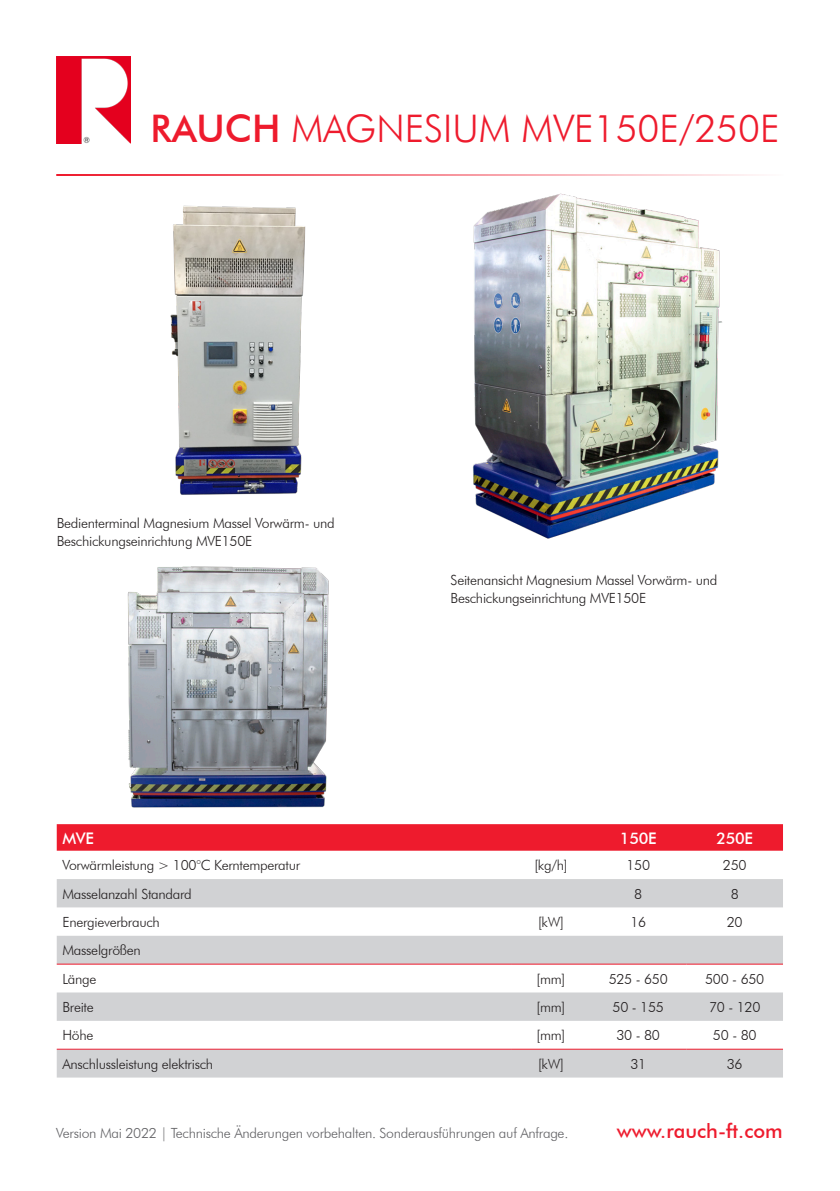
<style>
.page{position:relative;width:840px;height:1191px;background:#fff}
.page>*{position:absolute;margin:0;border:0;box-sizing:border-box;transform-origin:0 0}
.t1{font:300 38px "Futura BT";color:#ee1b2d}
.t2{font:500 20px "Futura BT";color:#ee1b2d}
.Zelleninhalt{font:500 16px "Futura BT";letter-spacing:-.02em;color:#fff}
.Zelleninhalt-2{font:300 14px "Futura BT";letter-spacing:-.02em;color:#231f20}
.Bildbeschriftung{font:300 14px/18px "Futura BT";letter-spacing:-.02em;color:#231f20}
.t3{font:300 14px "Futura BT";letter-spacing:-.02em;color:#636366}
.s1{font-weight:500}
</style>
<div class="page">
<img style="left:56px;top:57px;width:74px;height:86px">
<hr style="left:56px;top:174px;width:727px;height:2px;background:#ee1b2d">
<div style="left:57px;top:824px;width:725px;height:26px;background:#ee1b2d"></div>
<svg style="left:57px;top:879px;width:725px;height:198px;fill:#d1d2d4"></svg>
<hr style="left:57px;top:963px;width:454px;height:1px;background:#ee1b2d">
<hr style="left:511px;top:1048px;width:78px;height:1px;background:#ee1b2d">
<hr style="left:589px;top:1048px;width:97px;height:1px;background:#ee1b2d">
<hr style="left:686px;top:1048px;width:96px;height:1px;background:#ee1b2d">
<hr style="left:57px;top:1048px;width:454px;height:1px;background:#eb1f34">
<hr style="left:589px;top:963px;width:97px;height:1px;background:#ee1b2d">
<hr style="left:686px;top:963px;width:96px;height:1px;background:#ee1b2d">
<hr style="left:511px;top:963px;width:78px;height:1px;background:#ee1b2d">
<img style="left:170px;top:205px;width:136px;height:290px">
<img style="left:457px;top:174px;width:306px;height:365px">
<img style="left:110px;top:566px;width:251px;height:329px">
<h1 class="t1" style="left:150px;top:105px;width:630px"><span class="s1">RAUCH</span> MAGNESIUM MVE150E/250E</h1>
<p class="Bildbeschriftung" style="left:57px;top:514px;width:279px">Bedienterminal Magnesium Massel Vorwärm- und<br>Beschickungseinrichtung MVE150E</p>
<p class="Bildbeschriftung" style="left:450px;top:571px;width:268px">Seitenansicht Magnesium Massel Vorwärm- und<br>Beschickungseinrichtung MVE150E</p>
<p class="Zelleninhalt" style="left:62px;top:828px;width:33px">MVE</p>
<p class="Zelleninhalt" style="left:619px;top:828px;width:38px">150E</p>
<p class="Zelleninhalt" style="left:716px;top:828px;width:38px">250E</p>
<p class="Zelleninhalt-2" style="left:62px;top:856px;width:239px">Vorwärmleistung &gt; 100°C Kerntemperatur</p>
<p class="Zelleninhalt-2" style="left:534px;top:856px;width:35px">[kg/h]</p>
<p class="Zelleninhalt-2" style="left:626px;top:856px;width:25px">150</p>
<p class="Zelleninhalt-2" style="left:722px;top:856px;width:25px">250</p>
<p class="Zelleninhalt-2" style="left:62px;top:885px;width:131px">Masselanzahl Standard</p>
<p class="Zelleninhalt-2" style="left:634px;top:885px;width:10px">8</p>
<p class="Zelleninhalt-2" style="left:730px;top:885px;width:10px">8</p>
<p class="Zelleninhalt-2" style="left:62px;top:913px;width:99px">Energieverbrauch</p>
<p class="Zelleninhalt-2" style="left:537px;top:913px;width:27px">[kW]</p>
<p class="Zelleninhalt-2" style="left:630px;top:913px;width:17px">16</p>
<p class="Zelleninhalt-2" style="left:726px;top:913px;width:17px">20</p>
<p class="Zelleninhalt-2" style="left:62px;top:941px;width:80px">Masselgrößen</p>
<p class="Zelleninhalt-2" style="left:62px;top:970px;width:36px">Länge</p>
<p class="Zelleninhalt-2" style="left:536px;top:970px;width:30px">[mm]</p>
<p class="Zelleninhalt-2" style="left:608px;top:970px;width:61px">525 - 650</p>
<p class="Zelleninhalt-2" style="left:704px;top:970px;width:61px">500 - 650</p>
<p class="Zelleninhalt-2" style="left:62px;top:998px;width:33px">Breite</p>
<p class="Zelleninhalt-2" style="left:536px;top:998px;width:30px">[mm]</p>
<p class="Zelleninhalt-2" style="left:612px;top:998px;width:53px">50 - 155</p>
<p class="Zelleninhalt-2" style="left:708px;top:998px;width:53px">70 - 120</p>
<p class="Zelleninhalt-2" style="left:62px;top:1026px;width:32px">Höhe</p>
<p class="Zelleninhalt-2" style="left:536px;top:1026px;width:30px">[mm]</p>
<p class="Zelleninhalt-2" style="left:616px;top:1026px;width:45px">30 - 80</p>
<p class="Zelleninhalt-2" style="left:712px;top:1026px;width:45px">50 - 80</p>
<p class="Zelleninhalt-2" style="left:62px;top:1055px;width:152px">Anschlussleistung elektrisch</p>
<p class="Zelleninhalt-2" style="left:537px;top:1055px;width:27px">[kW]</p>
<p class="Zelleninhalt-2" style="left:630px;top:1055px;width:17px">31</p>
<p class="Zelleninhalt-2" style="left:726px;top:1055px;width:17px">36</p>
<p class="t3" style="left:56px;top:1124px;width:513px">Version Mai 2022 | Technische Änderungen vorbehalten. Sonderausführungen auf Anfrage.</p>
<h2 class="t2" style="left:616px;top:1118px;width:167px">www.rauch-ft.com</h2>
</div>
